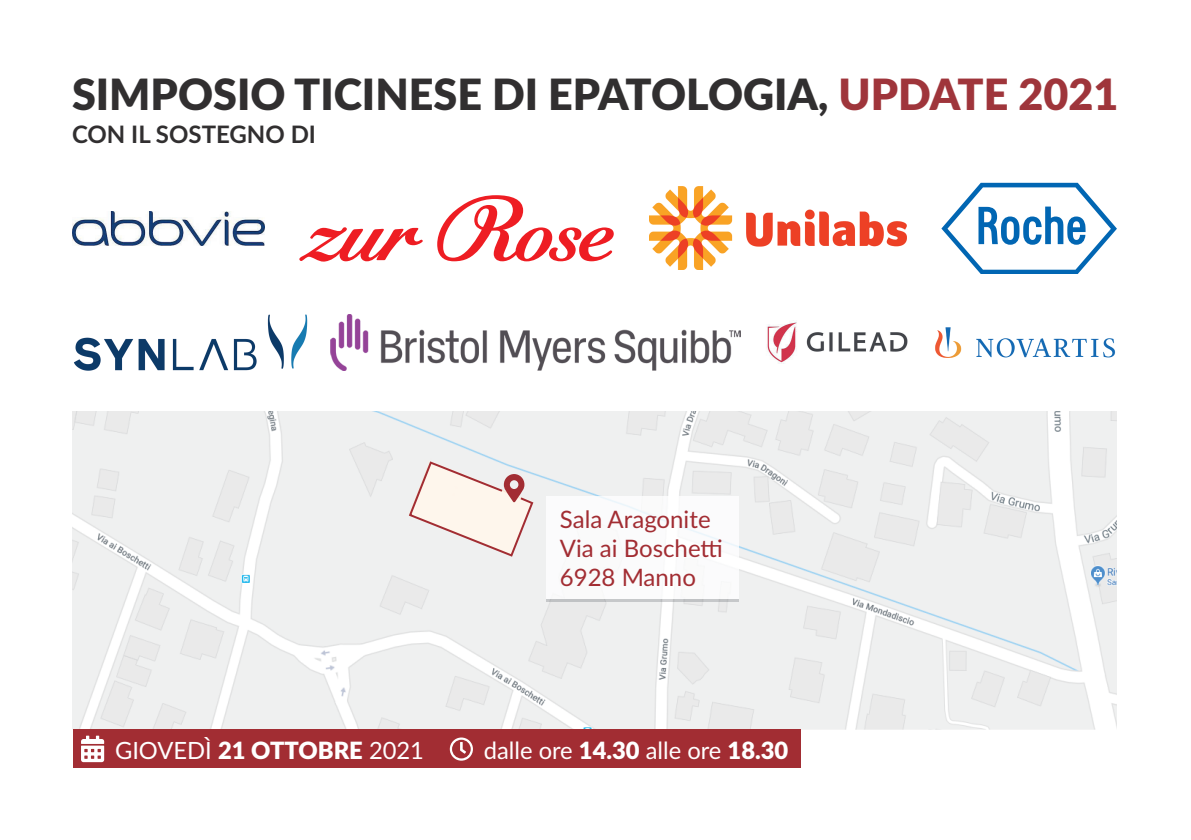
<style>
.page{position:relative;width:1191px;height:840px;background:#fff}
.page>*{position:absolute;margin:0;border:0;box-sizing:border-box;transform-origin:0 0}
.t1{font:900 43px "Lato";color:#312f30}
.t2{font:24px/28.8px "Lato";color:#a22d33}
.t3{font:700 24px "Lato";color:#312f30}
.t4{font:23.8px "Lato";color:#fff}
.s1{color:#9f353b}
.s2{font-weight:900}
</style>
<div class="page">
<img style="left:72px;top:411px;width:1045px;height:318px">
<div style="left:73px;top:729px;width:727px;height:38px;background:#a22d33"></div>
<svg style="left:407px;top:460px;width:127px;height:97px"></svg>
<img style="left:546px;top:496px;width:193px;height:105px">
<svg style="left:81px;top:735px;width:23px;height:26px"></svg>
<svg style="left:450px;top:737px;width:23px;height:23px"></svg>
<img style="left:72px;top:211px;width:192px;height:34px">
<img style="left:649px;top:187px;width:257px;height:83px">
<svg style="left:941px;top:183px;width:176px;height:91px"></svg>
<svg style="left:299px;top:227px;width:124px;height:34px"></svg>
<svg style="left:437px;top:195px;width:177px;height:66px"></svg>
<img style="left:331px;top:314px;width:409px;height:56px">
<img style="left:74px;top:314px;width:234px;height:56px">
<img style="left:935px;top:327px;width:181px;height:31px">
<img style="left:766px;top:322px;width:142px;height:42px">
<h1 class="t1" style="left:72px;top:62px;width:1047px">SIMPOSIO TICINESE DI EPATOLOGIA, <span class="s1">UPDATE 2021</span></h1>
<p class="t3" style="left:72px;top:116px;width:245px">CON IL SOSTEGNO DI</p>
<p class="t2" style="left:560px;top:504px;width:164px">Sala Aragonite<br>Via ai Boschetti<br>6928 Manno</p>
<p class="t4" style="left:115px;top:733px;width:310px">GIOVEDÌ <span class="s2">21 OTTOBRE</span> 2021</p>
<p class="t4" style="left:484px;top:732px;width:306px">dalle ore <span class="s2">14.30</span> alle ore <span class="s2">18.30</span></p>
</div>
